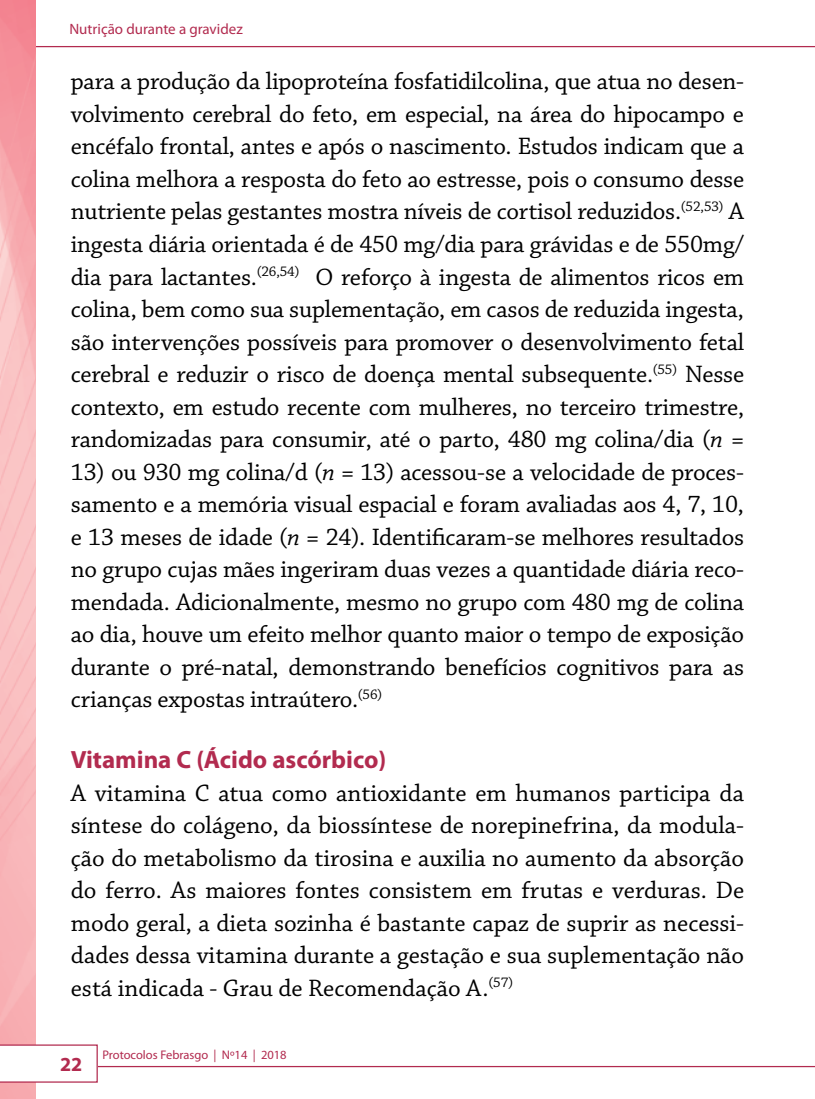
<style>
.page{position:relative;width:815px;height:1099px;background:#fff}
.page>*{position:absolute;margin:0;border:0;box-sizing:border-box;transform-origin:0 0}
._04_0_texto_-_primei{font:25px/32.5px "Chaparral Pro";letter-spacing:-.01em;color:#000;text-align:justify}
._03_1_intertitulo_2{font:700 25px "Myriad Pro";color:#b22b4f}
.t1{font:700 20px "Myriad Pro";color:#b22b4f}
.t2{font:15px "Myriad Pro";color:#b22b4f}
.t3{font:12.5px "Myriad Pro";color:#b22b4f}
.s1{font-style:italic}
</style>
<div class="page">
<hr style="left:0;top:1065px;width:815px;height:2px;background:#b22b4f">
<hr style="left:0;top:46px;width:815px;height:1px;background:#b22b4f">
<img style="left:0;top:0;width:35px;height:1098px">
<svg style="left:0;top:1044px;width:98px;height:38px"></svg>
<p class="t2" style="left:69px;top:19px;width:175px">Nutrição durante a gravidez</p>
<p class="_04_0_texto_-_primei" style="left:71px;top:66px;width:675px">para a produção da lipoproteína fosfatidilcolina, que atua no desen&shy;volvimento cerebral do feto, em especial, na área do hipocampo e encéfalo frontal, antes e após o nascimento. Estudos indicam que a colina melhora a resposta do feto ao estresse, pois o consumo desse nutriente pelas gestantes mostra níveis de cortisol reduzidos.<sup>(52,53)</sup> A ingesta diária orientada é de 450 mg/dia para grávidas e de 550mg/ dia para lactantes.<sup>(26,54)</sup> O reforço à ingesta de alimentos ricos em colina, bem como sua suplementação, em casos de reduzida ingesta, são intervenções possíveis para promover o desenvolvimento fetal cerebral e reduzir o risco de doença mental subsequente.<sup>(55)</sup> Nesse contexto, em estudo recente com mulheres, no terceiro trimestre, randomizadas para consumir, até o parto, 480 mg colina/dia (<span class="s1">n</span> =</p>
<p class="_04_0_texto_-_primei" style="left:71px;top:456px;width:675px">13) ou 930 mg colina/d (<span class="s1">n</span> = 13) acessou-se a velocidade de proces&shy;samento e a memória visual espacial e foram avaliadas aos 4, 7, 10, e 13 meses de idade (<span class="s1">n</span> = 24). Identificaram-se melhores resultados no grupo cujas mães ingeriram duas vezes a quantidade diária reco&shy;mendada. Adicionalmente, mesmo no grupo com 480 mg de colina ao dia, houve um efeito melhor quanto maior o tempo de exposição durante o pré-natal, demonstrando benefícios cognitivos para as crianças expostas intraútero.<sup>(56)</sup></p>
<p class="_03_1_intertitulo_2" style="left:71px;top:743px;width:317px">Vitamina C (Ácido ascórbico)</p>
<p class="_04_0_texto_-_primei" style="left:71px;top:777px;width:675px">A vitamina C atua como antioxidante em humanos participa da síntese do colágeno, da biossíntese de norepinefrina, da modula&shy;ção do metabolismo da tirosina e auxilia no aumento da absorção do ferro. As maiores fontes consistem em frutas e verduras. De modo geral, a dieta sozinha é bastante capaz de suprir as necessi&shy;dades dessa vitamina durante a gestação e sua suplementação não está indicada - Grau de Recomendação A.<sup>(57)</sup></p>
<p class="t1" style="left:60px;top:1051px;width:24px">22</p>
<p class="t3" style="left:102px;top:1047px;width:186px">Protocolos Febrasgo | Nº14 | 2018</p>
</div>
